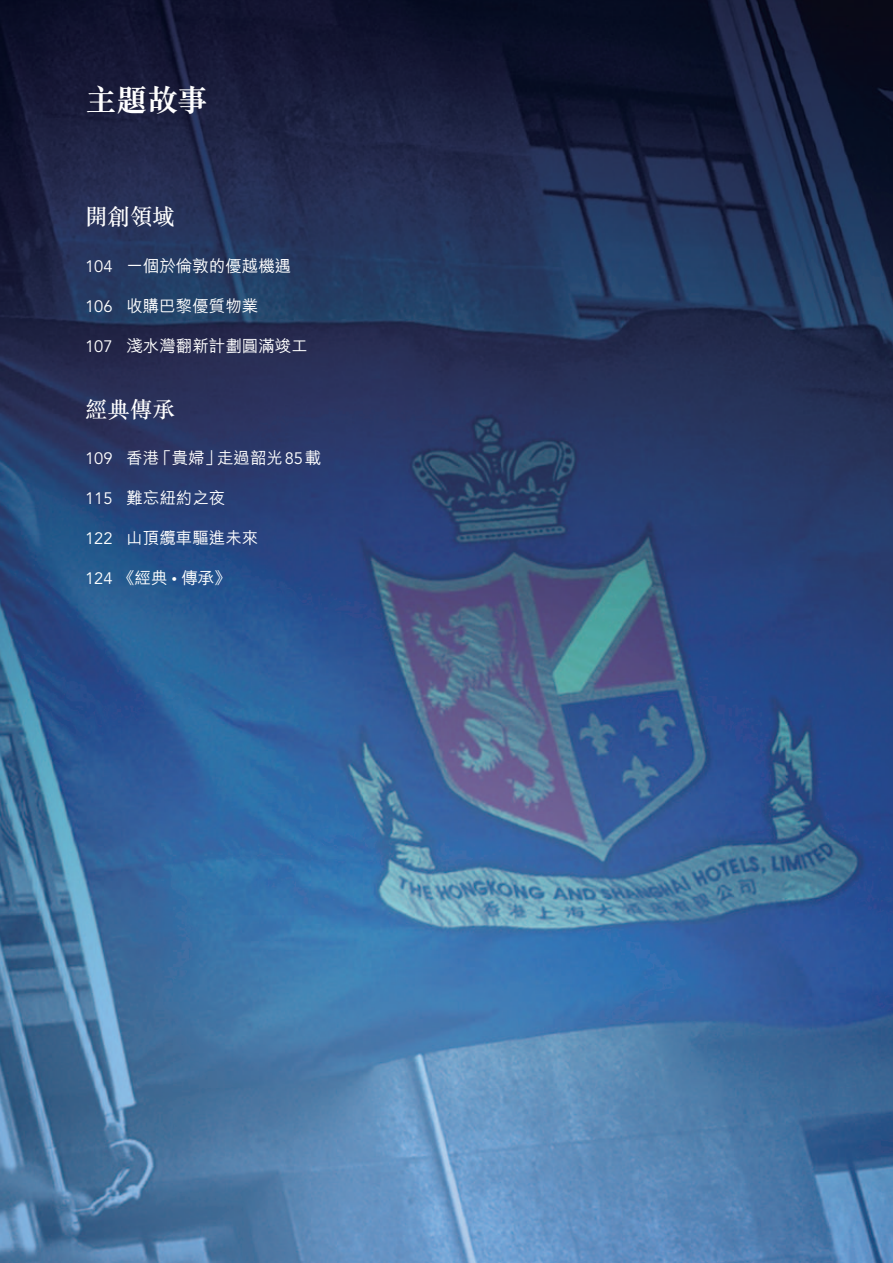
<style>
.page{position:relative;width:893px;height:1263px;background:#fff}
.page>*{position:absolute;margin:0;border:0;box-sizing:border-box;transform-origin:0 0}
._00E__BIG_sectionHea{font:700 31.5px "M Sung HK";color:#fff}
.C_Heading{font:500 22.5px "M Sung HK";color:#fff}
.Body_E{font:500 16.5px "M Hei HK";color:#fff}
.s1{font-family:"Avenir";font-weight:400}
.s2{font-size:10.5px}
</style>
<div class="page">
<img style="left:0;top:0;width:893px;height:1263px">
<p class="_00E__BIG_sectionHea" style="left:85px;top:78px;width:125px">主題故事</p>
<p class="C_Heading" style="left:85px;top:201px;width:91px">開創領域</p>
<p class="Body_E" style="left:85px;top:253px;width:208px"><span class="s1">104</span> 一個於倫敦的優越機遇</p>
<p class="Body_E" style="left:85px;top:294px;width:175px"><span class="s1">106</span> 收購巴黎優質物業</p>
<p class="Body_E" style="left:85px;top:334px;width:224px"><span class="s1">107</span> 淺水灣翻新計劃圓滿竣工</p>
<p class="C_Heading" style="left:85px;top:394px;width:91px">經典傳承</p>
<p class="Body_E" style="left:85px;top:446px;width:238px"><span class="s1">109</span> 香港「貴婦」走過韶光<span class="s1">85</span>載</p>
<p class="Body_E" style="left:85px;top:486px;width:142px"><span class="s1">115</span> 難忘紐約之夜</p>
<p class="Body_E" style="left:85px;top:526px;width:175px"><span class="s1">122</span> 山頂纜車驅進未來</p>
<p class="Body_E" style="left:85px;top:566px;width:147px"><span class="s1">124</span> 《經典 <span class="s2">‧</span> 傳承》</p>
</div>
